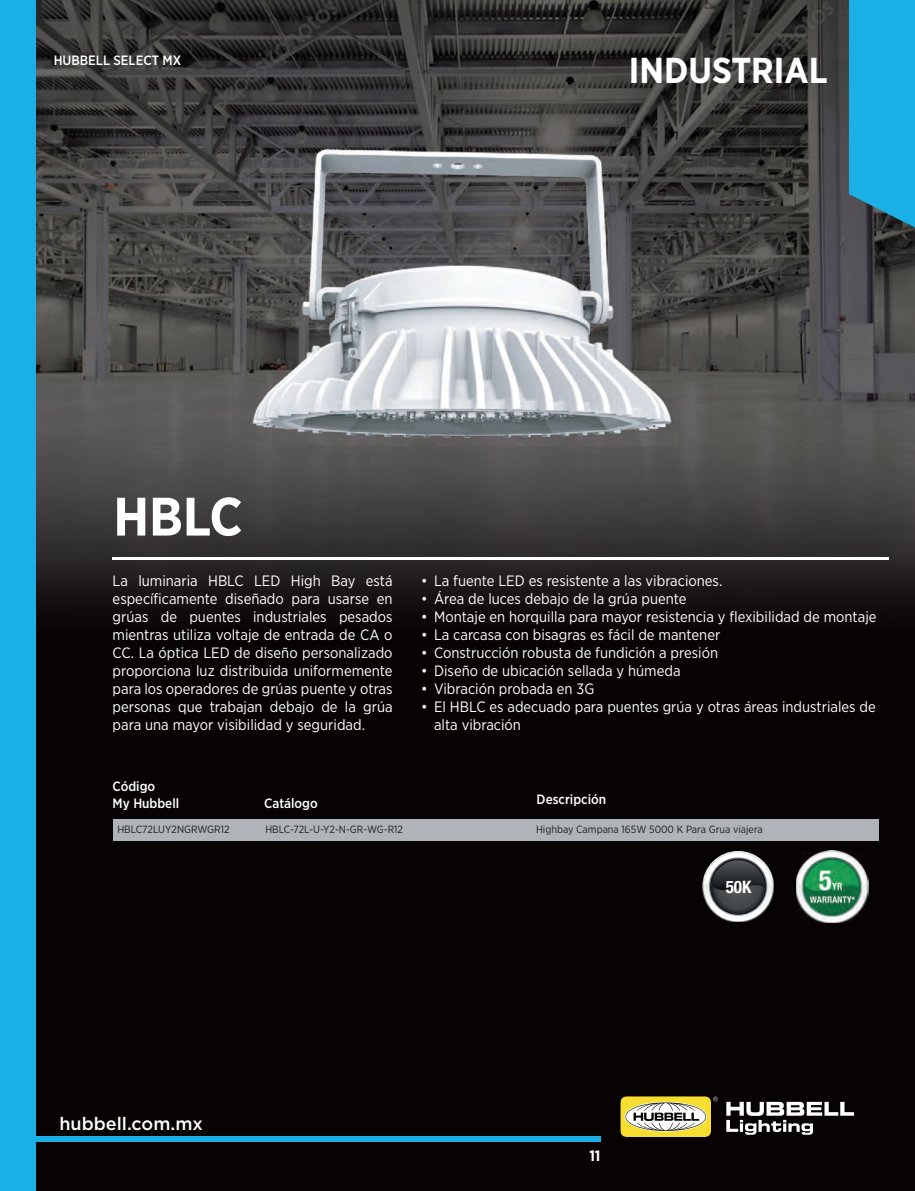
<style>
.page{position:relative;width:915px;height:1191px;background:#fff}
.page>*{position:absolute;margin:0;border:0;box-sizing:border-box;transform-origin:0 0}
.t1{font:700 54px "Gotham Narrow";color:#fff}
.t2{font:700 36px "Gotham Narrow";color:#fff}
.t3{font:500 18px "Gotham Pro";color:#fff}
.t4{font:700 condensed 17.1px "Helvetica Neue LT Std";color:#fff}
.t5{font:15px/18px "Gotham Narrow";color:#fff;text-align:justify}
.t6{font:700 15px "Gotham Narrow";color:#fff}
.t7{font:500 13.5px/16.2px "Gotham Narrow";color:#fff}
.t8{font:10.5px "Gotham Narrow";color:#231f20}
</style>
<div class="page">
<img style="left:35px;top:0;width:879px;height:1191px">
<svg style="left:848px;top:0;width:66px;height:228px;background:#1ea2d2"></svg>
<div style="left:0;top:0;width:35px;height:1191px;background:#1aafe5"></div>
<div style="left:0;top:1137px;width:600px;height:5px;background:#1aafe5"></div>
<svg style="left:726px;top:1101px;width:127px;height:33px"></svg>
<div style="left:620px;top:1096px;width:90px;height:41px;background:#f9de32;border-radius:7px"></div>
<svg style="left:625px;top:1102px;width:80px;height:29px"></svg>
<svg style="left:713px;top:1096px;width:4px;height:5px"></svg>
<div style="left:113px;top:819px;width:765px;height:21px;background:#aeb4b7"></div>
<img style="left:247px;top:136px;width:433px;height:311px">
<hr style="left:113px;top:557px;width:775px;height:3px;background:#fff">
<img style="left:796px;top:851px;width:71px;height:71px">
<img style="left:702px;top:851px;width:71px;height:71px">
<img style="left:703px;top:852px;width:69px;height:69px">
<img style="left:708px;top:857px;width:59px;height:59px;border-radius:29px">
<img style="left:709px;top:858px;width:56px;height:56px;border-radius:28px">
<img style="left:711px;top:887px;width:53px;height:3px">
<svg style="left:703px;top:853px;width:69px;height:34px"></svg>
<p class="t7" style="left:54px;top:52px;width:129px">HUBBELL SELECT MX</p>
<h2 class="t2" style="left:628px;top:47px;width:200px">INDUSTRIAL</h2>
<h1 class="t1" style="left:113px;top:482px;width:131px">HBLC</h1>
<p class="t5" style="left:113px;top:571px;width:281px">La luminaria HBLC LED High Bay está específicamente diseñado para usarse en grúas de puentes industriales pesados mientras utiliza voltaje de entrada de CA o CC. La óptica LED de diseño personalizado proporciona luz distribuida uniformemente para los operadores de grúas puente y otras personas que trabajan debajo de la grúa para una mayor visibilidad y seguridad.</p>
<p class="t5" style="left:421px;top:571px;width:302px">• La fuente LED es resistente a las vibraciones.</p>
<p class="t5" style="left:421px;top:589px;width:266px">• Área de luces debajo de la grúa puente</p>
<p class="t5" style="left:421px;top:607px;width:456px">• Montaje en horquilla para mayor resistencia y flexibilidad de montaje</p>
<p class="t5" style="left:421px;top:625px;width:300px">• La carcasa con bisagras es fácil de mantener</p>
<p class="t5" style="left:421px;top:643px;width:298px">• Construcción robusta de fundición a presión</p>
<p class="t5" style="left:421px;top:661px;width:260px">• Diseño de ubicación sellada y húmeda</p>
<p class="t5" style="left:421px;top:679px;width:174px">• Vibración probada en 3G</p>
<p class="t5" style="left:434px;top:697px;width:443px;text-indent:-13px">• El HBLC es adecuado para puentes grúa y otras áreas industriales de alta vibración</p>
<p class="t7" style="left:113px;top:778px;width:68px">Código<br>My Hubbell</p>
<p class="t7" style="left:264px;top:795px;width:55px">Catálogo</p>
<p class="t7" style="left:536px;top:791px;width:71px">Descripción</p>
<p class="t8" style="left:117px;top:823px;width:114px">HBLC72LUY2NGRWGR12</p>
<p class="t8" style="left:265px;top:823px;width:139px">HBLC-72L-U-Y2-N-GR-WG-R12</p>
<p class="t8" style="left:536px;top:823px;width:228px">Highbay Campana 165W 5000 K Para Grua viajera</p>
<p class="t3" style="left:59px;top:1113px;width:145px">hubbell.com.mx</p>
<p class="t6" style="left:589px;top:1146px;width:13px">11</p>
<p class="t4" style="left:725px;top:876px;width:27px">50K</p>
</div>
